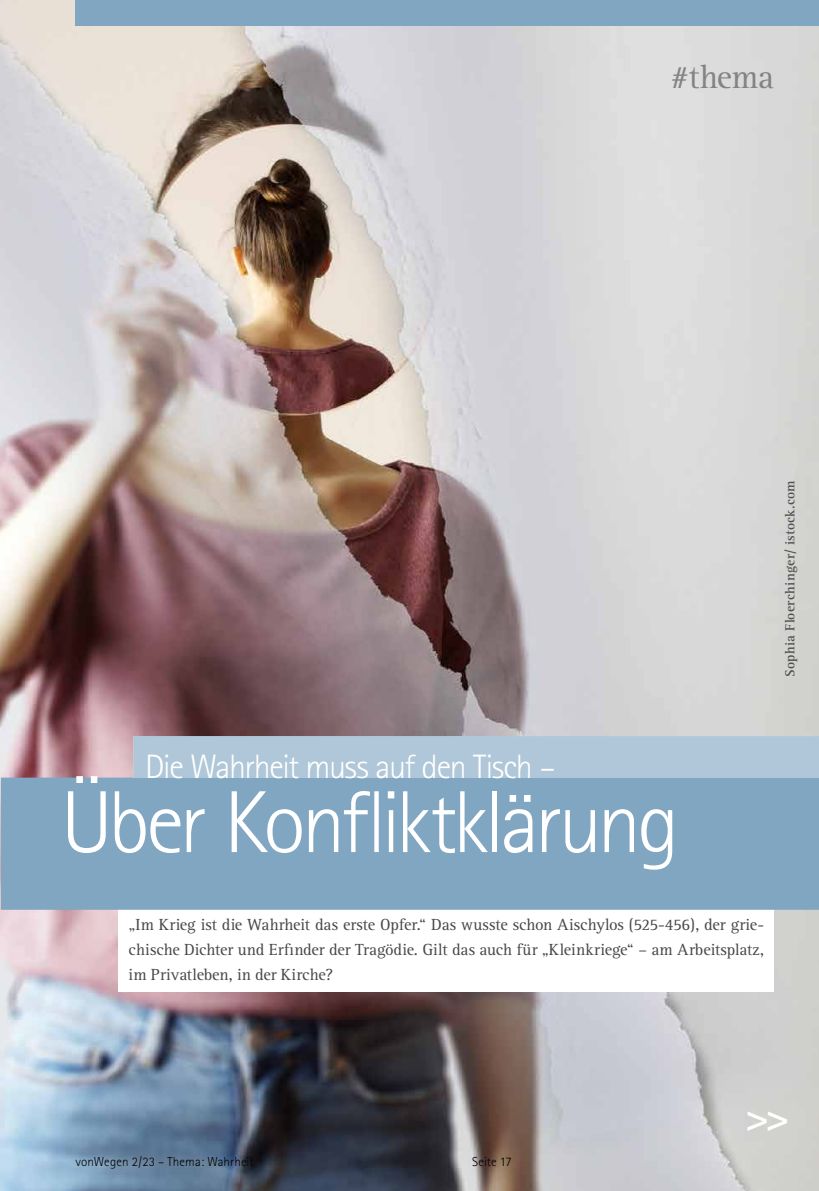
<style>
.page{position:relative;width:819px;height:1191px;background:#fff}
.page>*{position:absolute;margin:0;border:0;box-sizing:border-box;transform-origin:0 0}
.t1{font:300 88.02px "Rotis Sans Serif";letter-spacing:-.05em;color:#fff}
.t2{font:800 40.07px "Rotis Sans Serif";color:#fff}
.t3{font:300 33.77px "Rotis Sans Serif";letter-spacing:-.04em;color:#fff}
.t4{font:33.77px "Rotis Serif";letter-spacing:-.02em;color:#838382}
.t5{font:16.62px/24.7px "Rotis Serif";color:#474746;text-align:justify}
.t6{font:700 13.65px "Rotis Serif";letter-spacing:.015em;color:#000}
.t7{font:300 12.95px "Rotis Sans Serif";letter-spacing:.01em;color:#000}
</style>
<div class="page">
<img style="left:0;top:0;width:819px;height:1191px">
<div style="left:119px;top:907px;width:655px;height:84px;background:#fff"></div>
<div style="left:75px;top:0;width:744px;height:25px;background:#80a6c1"></div>
<div style="left:1px;top:736px;width:818px;height:173px;background:#80a6c1"></div>
<div style="left:133px;top:736px;width:686px;height:41px;background:#afc7d8"></div>
<h3 class="t4" style="left:670px;top:57px;width:105px">#thema</h3>
<p class="t6" style="left:782px;top:676px;width:197px;rotate:-90deg">Sophia Floerchinger/ istock.com</p>
<h3 class="t3" style="left:145px;top:747px;width:412px">Die Wahrheit muss auf den Tisch –</h3>
<h1 class="t1" style="left:61px;top:772px;width:620px">Über Konfliktklärung</h1>
<p class="t5" style="left:129px;top:912px;width:637px">„Im Krieg ist die Wahrheit das erste Opfer.“ Das wusste schon Aischylos (525-456), der grie&shy;chische Dichter und Erfinder der Tragödie. Gilt das auch für „Kleinkriege“ – am Arbeitsplatz, im Privatleben, in der Kirche?</p>
<p class="t7" style="left:75px;top:1154px;width:180px">vonWegen 2/23 – Thema: Wahrheit</p>
<p class="t7" style="left:472px;top:1154px;width:41px">Seite 17</p>
<h2 class="t2" style="left:745px;top:1092px;width:46px">&gt;&gt;</h2>
</div>
